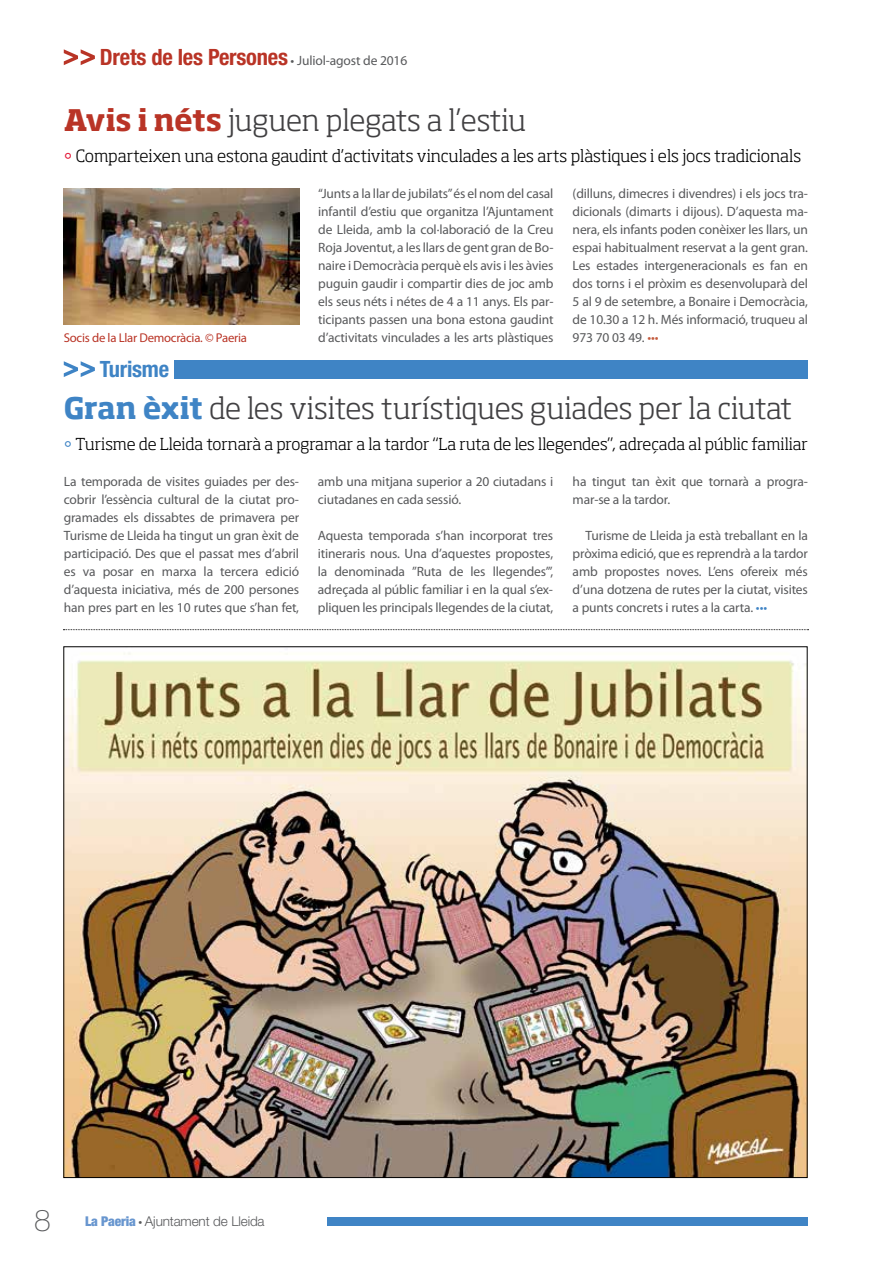
<style>
.page{position:relative;width:893px;height:1263px;background:#fff}
.page>*{position:absolute;margin:0;border:0;box-sizing:border-box;transform-origin:0 0}
.t1{font:100 30px "Helvetica Neue LT Std";color:#58595b}
.t2{font:300 29.4px "Soho Std";letter-spacing:-.005em;color:#414042}
.t3{font:700 condensed 22.5px "Helvetica Neue LT Std";letter-spacing:-.01em;color:#3f84c5}
.t4{font:300 16.65px "Soho Std";letter-spacing:-.005em;color:#000}
.t5{font:300 16.35px "Soho Std";letter-spacing:-.005em;color:#000}
.t6{font:13.5px/18px "Myriad Pro";letter-spacing:-.01em;color:#58595b;text-align:justify}
.t7{font:300 13.5px "Helvetica Neue LT Std";letter-spacing:-.01em;color:#58595b}
.t8{font:12.75px "Myriad Pro";letter-spacing:-.02em;color:#b93426}
.s1{font-family:"Helvetica Neue LT Std";font-weight:700;font-stretch:condensed;font-size:22.5px;color:#b93426}
.s2{font-weight:700;color:#b93426}
.s3{color:#e31837}
.s4{color:#c45c3f}
.s5{font-weight:700;color:#3f84c5}
.s6{color:#3f84c5}
.s7{font-weight:900;font-stretch:condensed;color:#6896cf}
.s8{font-family:"Myriad Pro";font-weight:400}
</style>
<div class="page">
<div style="left:327px;top:1217px;width:481px;height:9px;background:#3f84c5"></div>
<div style="left:174px;top:360px;width:634px;height:18px;background:#3f84c5"></div>
<svg style="left:64px;top:361px;width:31px;height:16px"></svg>
<svg style="left:63px;top:629px;width:745px;height:1px"></svg>
<img style="left:65px;top:652px;width:740px;height:524px">
<svg style="left:64px;top:49px;width:31px;height:16px"></svg>
<img style="left:64px;top:188px;width:235px;height:136px">
<p class="t6" style="left:100px;top:51px;width:309px"><span class="s1">Drets de les Persones</span> • Juliol-agost de 2016</p>
<h2 class="t2" style="left:64px;top:102px;width:464px"><span class="s2">Avis i néts</span> juguen plegats a l’estiu</h2>
<p class="t4" style="left:64px;top:145px;width:739px"><span class="s3">•</span> Comparteixen una estona gaudint d’activitats vinculades a les arts plàstiques i els jocs tradicionals</p>
<p class="t8" style="left:64px;top:330px;width:185px">Socis de la Llar Democràcia. © Paeria</p>
<h3 class="t3" style="left:100px;top:355px;width:71px">Turisme</h3>
<p class="t6" style="left:318px;top:184px;width:237px">“Junts a la llar de jubilats” és el nom del casal infantil d’estiu que organitza l’Ajuntament de Lleida, amb la col·laboració de la Creu Roja Joventut, a les llars de gent gran de Bo&shy;naire i Democràcia perquè els avis i les àvies puguin gaudir i compartir dies de joc amb els seus néts i nétes de 4 a 11 anys. Els par&shy;ticipants passen una bona estona gaudint d’activitats vinculades a les arts plàstiques</p>
<p class="t6" style="left:573px;top:184px;width:237px">(dilluns, dimecres i divendres) i els jocs tra&shy;dicionals (dimarts i dijous). D’aquesta ma&shy;nera, els infants poden conèixer les llars, un espai habitualment reservat a la gent gran.<br>Les estades intergeneracionals es fan en dos torns i el pròxim es desenvoluparà del 5 al 9 de setembre, a Bonaire i Democràcia, de 10.30 a 12 h. Més informació, truqueu al 973 70 03 49. <span class="s4">•••</span></p>
<h2 class="t2" style="left:64px;top:390px;width:730px"><span class="s5">Gran èxit</span> de les visites turístiques guiades per la ciutat</h2>
<p class="t5" style="left:64px;top:433px;width:746px"><span class="s6">•</span> Turisme de Lleida tornarà a programar a la tardor “La ruta de les llegendes”, adreçada al públic familiar</p>
<p class="t6" style="left:64px;top:472px;width:237px">La temporada de visites guiades per des&shy;cobrir l’essència cultural de la ciutat pro&shy;gramades els dissabtes de primavera per Turisme de Lleida ha tingut un gran èxit de participació. Des que el passat mes d’abril es va posar en marxa la tercera edició d’aquesta iniciativa, més de 200 persones han pres part en les 10 rutes que s’han fet,</p>
<p class="t6" style="left:318px;top:472px;width:237px">amb una mitjana superior a 20 ciutadans i ciutadanes en cada sessió.</p>
<p class="t6" style="left:318px;top:526px;width:237px">Aquesta temporada s’han incorporat tres itineraris nous. Una d’aquestes propostes, la denominada ”Ruta de les llegendes’”, adreçada al públic familiar i en la qual s’ex&shy;pliquen les principals llegendes de la ciutat,</p>
<p class="t6" style="left:573px;top:472px;width:237px">ha tingut tan èxit que tornarà a progra&shy;mar-se a la tardor.</p>
<p class="t6" style="left:573px;top:526px;width:237px;text-indent:13px">Turisme de Lleida ja està treballant en la pròxima edició, que es reprendrà a la tardor amb propostes noves. L’ens ofereix més d’una dotzena de rutes per la ciutat, visites a punts concrets i rutes a la carta. <span class="s6">•••</span></p>
<h1 class="t1" style="left:34px;top:1203px;width:18px">8</h1>
<p class="t7" style="left:85px;top:1212px;width:181px"><span class="s7">La Paeria</span> <span class="s8">•</span> Ajuntament de Lleida</p>
</div>
